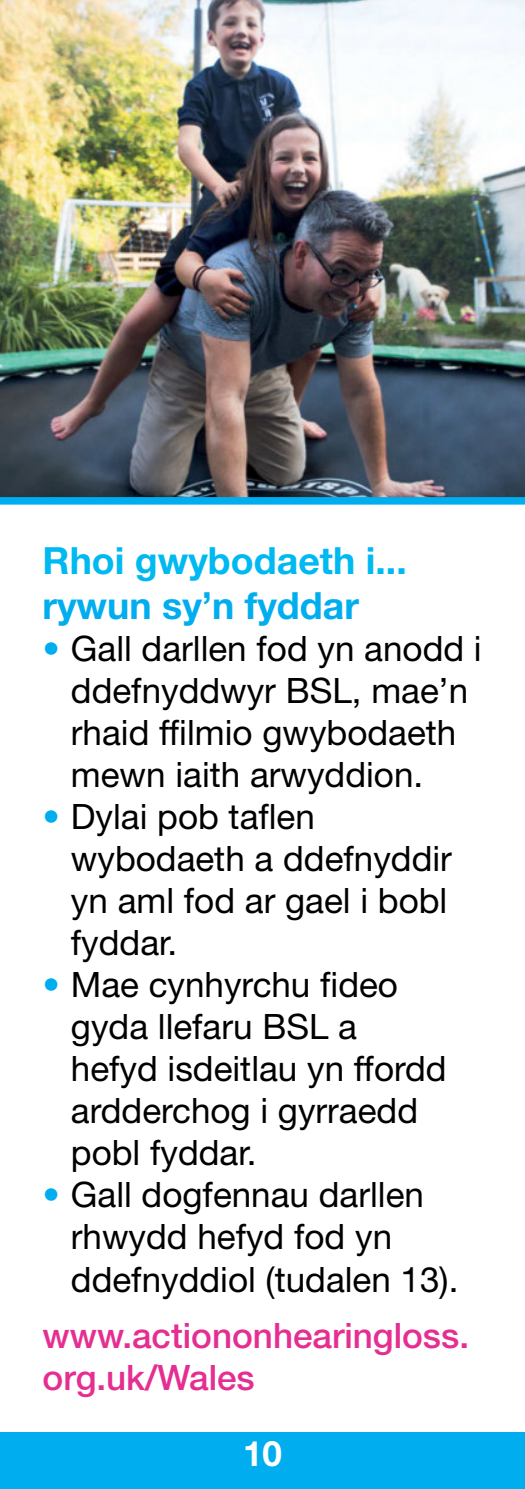
<style>
.page{position:relative;width:525px;height:1489px;background:#fff}
.page>*{position:absolute;margin:0;border:0;box-sizing:border-box;transform-origin:0 0}
.t1{font:700 37.5px/45px "Helvetica Neue";color:#00b9f1}
.t2{font:35px/42px "Helvetica Neue";color:#000}
.t3{font:500 35px/42px "Helvetica Neue";color:#e52e92}
.t4{font:700 35px "Helvetica Neue";color:#fff}
.s1{color:#00aeef}
</style>
<div class="page">
<div style="left:0;top:1431px;width:524px;height:57px;background:#00aeef"></div>
<img style="left:0;top:0;width:524px;height:497px">
<div style="left:0;top:497px;width:524px;height:7px;background:#00aeef"></div>
<p class="t1" style="left:43px;top:537px;width:365px">Rhoi gwybodaeth i... <span class="s1">rywun sy’n fyddar</span></p>
<p class="t2" style="left:71px;top:627px;width:412px;text-indent:-28px"><span class="s1">•</span> Gall darllen fod yn anodd i ddefnyddwyr BSL, mae’n rhaid ffilmio gwybodaeth mewn iaith arwyddion.</p>
<p class="t2" style="left:71px;top:795px;width:382px;text-indent:-28px"><span class="s1">•</span> Dylai pob taflen wybodaeth a ddefnyddir yn aml fod ar gael i bobl fyddar.</p>
<p class="t2" style="left:71px;top:963px;width:377px;text-indent:-28px"><span class="s1">•</span> Mae cynhyrchu fideo gyda llefaru BSL a hefyd isdeitlau yn ffordd ardderchog i gyrraedd pobl fyddar.</p>
<p class="t2" style="left:71px;top:1173px;width:389px;text-indent:-28px"><span class="s1">•</span> Gall dogfennau darllen rhwydd hefyd fod yn ddefnyddiol (tudalen 13).</p>
<p class="t3" style="left:43px;top:1313px;width:428px">www.actiononhearingloss. org.uk/Wales</p>
<p class="t4" style="left:243px;top:1431px;width:40px">10</p>
</div>
